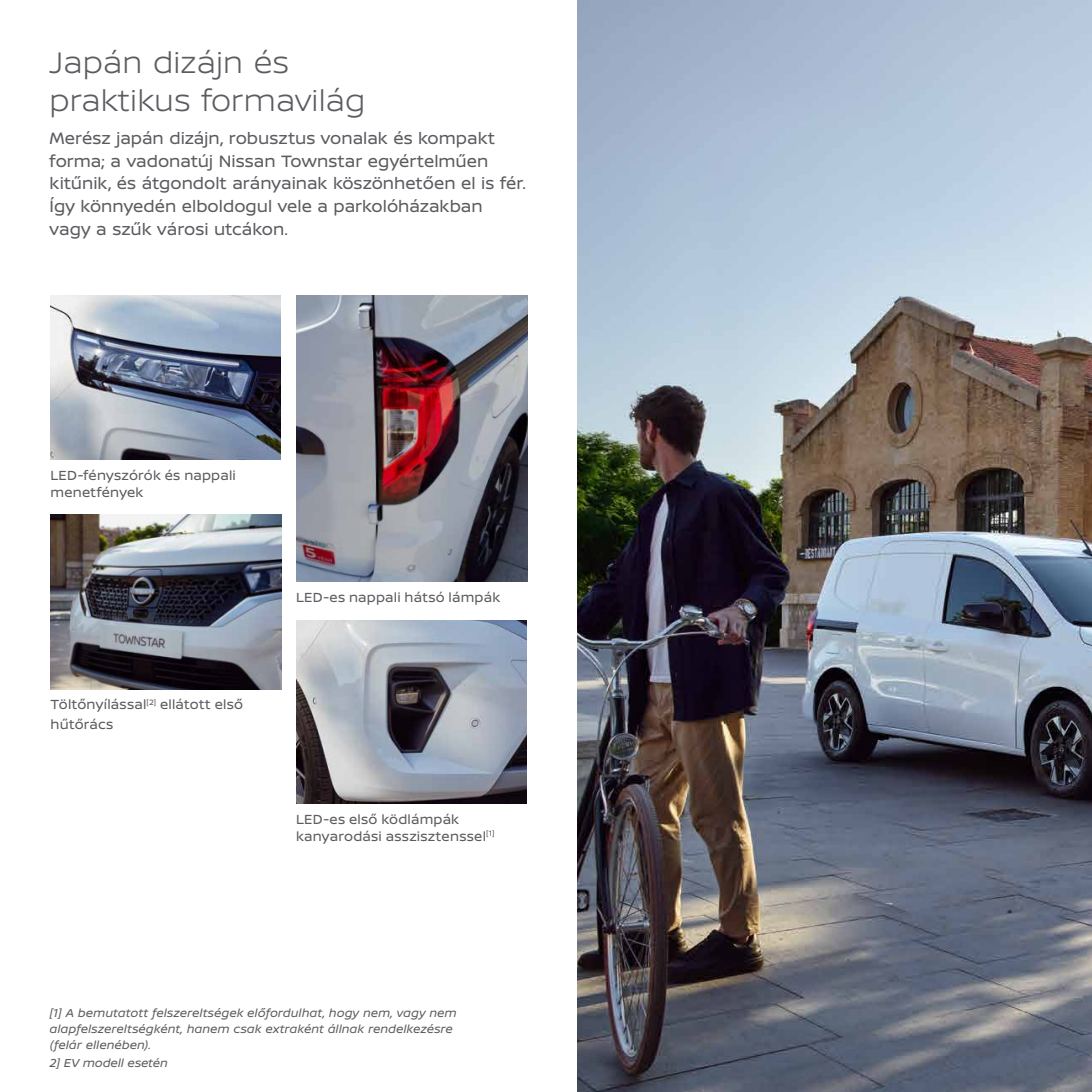
<style>
.page{position:relative;width:1092px;height:1092px;background:#fff}
.page>*{position:absolute;margin:0;border:0;box-sizing:border-box;transform-origin:0 0}
.t1{font:300 31.5px/37.8px "Nissan Brand";letter-spacing:.005em;color:#5c5b60}
.t2{font:17.5px/22.8px "Nissan Brand";color:#5c5b60}
.t3{font:14px/16.8px "Nissan Brand";letter-spacing:.015em;color:#5c5b60}
.t4{font:italic 12.25px/15.8px "Nissan Brand";letter-spacing:.015em;color:#5c5b60}
</style>
<div class="page">
<img style="left:577px;top:0;width:514px;height:1091px">
<img style="left:51px;top:296px;width:230px;height:163px">
<img style="left:296px;top:295px;width:231px;height:286px">
<img style="left:50px;top:515px;width:231px;height:174px">
<img style="left:296px;top:621px;width:231px;height:182px">
<h1 class="t1" style="left:50px;top:43px;width:317px">Japán dizájn és praktikus formavilág</h1>
<p class="t2" style="left:50px;top:126px;width:477px">Merész japán dizájn, robusztus vonalak és kompakt forma; a vadonatúj Nissan Townstar egyértelműen kitűnik, és átgondolt arányainak köszönhetően el is fér.<br>Így könnyedén elboldogul vele a parkolóházakban vagy a szűk városi utcákon.</p>
<p class="t3" style="left:50px;top:466px;width:187px">LED-fényszórók és nappali menetfények</p>
<p class="t3" style="left:50px;top:694px;width:194px;line-height:19.2px">Töltőnyílással<sup>[2]</sup> ellátott első hűtőrács</p>
<p class="t3" style="left:296px;top:588px;width:205px">LED-es nappali hátsó lámpák</p>
<p class="t3" style="left:296px;top:810px;width:200px">LED-es első ködlámpák kanyarodási asszisztenssel<sup>[1]</sup></p>
<p class="t4" style="left:50px;top:1004px;width:408px">[1] A bemutatott felszereltségek előfordulhat, hogy nem, vagy nem alapfelszereltségként, hanem csak extraként állnak rendelkezésre (felár ellenében).</p>
<p class="t4" style="left:50px;top:1054px;width:119px">2] EV modell esetén</p>
</div>
